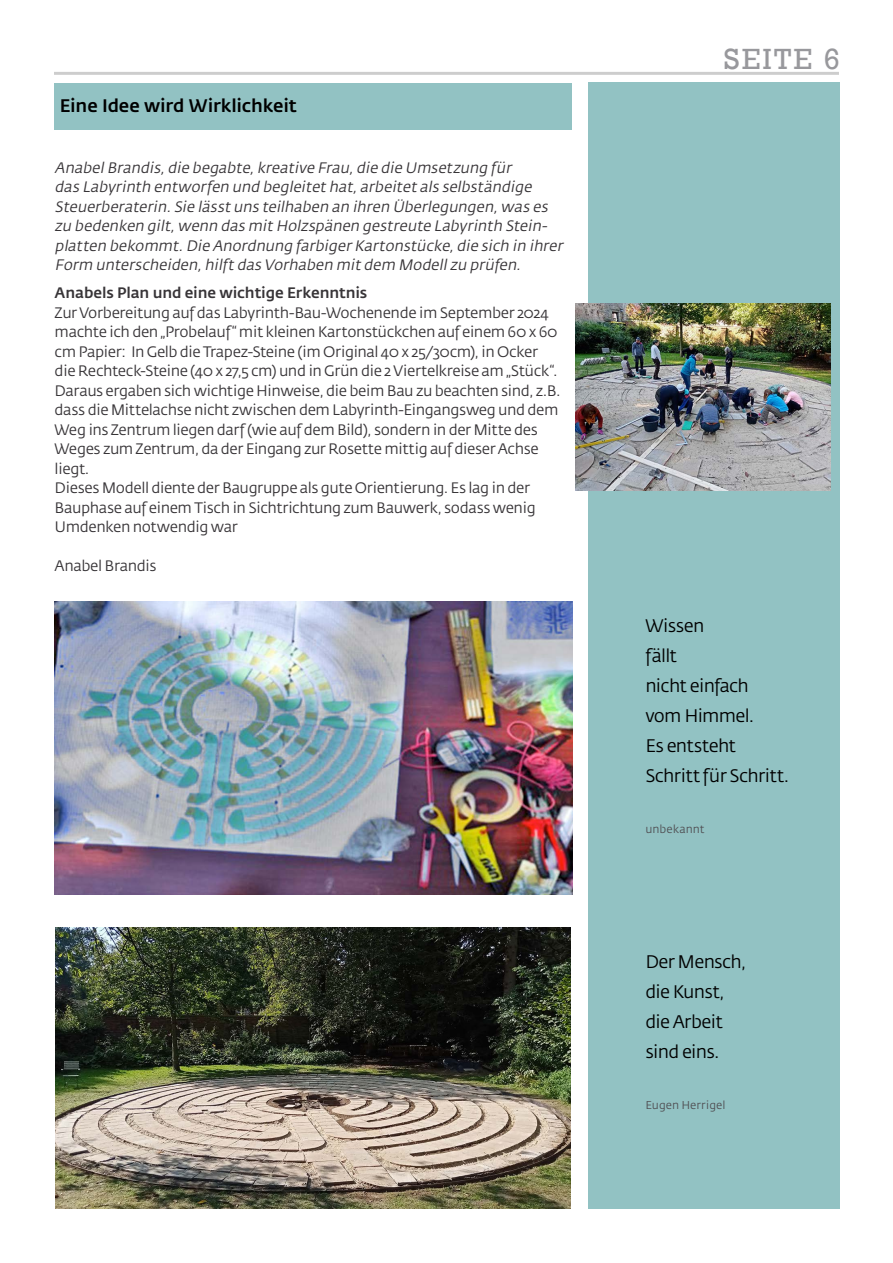
<style>
.page{position:relative;width:893px;height:1263px;background:#fff}
.page>*{position:absolute;margin:0;border:0;box-sizing:border-box;transform-origin:0 0}
.Datum{font:30px "Rockwell";letter-spacing:.07em;color:#98989c}
.Spruch{font:18px/30px "Fedra Sans";letter-spacing:-.04em;color:#000}
.Ü1{font:500 18px "Fedra Sans";letter-spacing:-.005em;color:#000}
.Fliess{font:15px/19.5px "Fedra Sans";letter-spacing:-.03em;color:#373437}
.Fliess-2{font:italic 15px/19.5px "Fedra Sans";letter-spacing:-.005em;color:#373437}
.Fliess-3{font:500 15px "Fedra Sans";letter-spacing:-.01em;color:#373437}
.Spruch-2{font:11.25px "Fedra Sans";letter-spacing:.005em;color:#504f53}
</style>
<div class="page">
<hr style="left:54px;top:72px;width:785px;height:3px;background:#000">
<div style="left:588px;top:83px;width:252px;height:1126px;background:#92c2c3"></div>
<div style="left:54px;top:83px;width:517px;height:47px;background:#92c2c3"></div>
<img style="left:55px;top:601px;width:517px;height:293px">
<img style="left:576px;top:304px;width:255px;height:186px">
<img style="left:55px;top:928px;width:516px;height:281px">
<p class="Ü1" style="left:60px;top:96px;width:239px">Eine Idee wird Wirklichkeit</p>
<p class="Fliess-2" style="left:55px;top:158px;width:512px">AnabelBrandis,die begabte,kreative Frau,die die Umsetzung für<br>das Labyrinth entworfen und begleitet hat,arbeitet als selbständige Steuerberaterin.Sie lässt uns teilhaben an ihren Überlegungen,was es zu bedenken gilt,wenn das mit Holzspänen gestreute Labyrinth Stein&shy;platten bekommt.Die Anordnung farbiger Kartonstücke,die sich in ihrer Form unterscheiden,hilft das Vorhaben mit dem Modellzu prüfen.</p>
<p class="Fliess-3" style="left:55px;top:285px;width:314px">Anabels Plan und eine wichtige Erkenntnis</p>
<p class="Fliess" style="left:55px;top:303px;width:507px">Zur Vorbereitung auf das Labyrinth-Bau-Wochenende im September 2024 machte ich den „Probelauf“ mit kleinen Kartonstückchen auf einem 60 x 60 cm Papier: In Gelb die Trapez-Steine (im Original 40 x 25/30cm), in Ocker die Rechteck-Steine (40 x 27,5 cm) und in Grün die 2 Viertelkreise am „Stück“.<br>Daraus ergaben sich wichtige Hinweise, die beim Bau zu beachten sind, z.B. dass die Mittelachse nicht zwischen dem Labyrinth-Eingangsweg und dem Weg ins Zentrum liegen darf (wie auf dem Bild), sondern in der Mitte des Weges zum Zentrum, da der Eingang zur Rosette mittig auf dieser Achse liegt.</p>
<p class="Fliess" style="left:55px;top:479px;width:483px">Dieses Modell diente der Baugruppe als gute Orientierung. Es lag in der<br>Bauphase auf einem Tisch in Sichtrichtung zum Bauwerk, sodass wenig<br>Umdenken notwendig war</p>
<p class="Fliess" style="left:55px;top:557px;width:103px">Anabel Brandis</p>
<p class="Datum" style="left:724px;top:41px;width:118px">SEITE 6</p>
<p class="Spruch" style="left:645px;top:611px;width:145px">Wissen<br>fällt<br>nicht einfach vom Himmel.<br>Es entsteht<br>Schritt für Schritt.</p>
<p class="Spruch-2" style="left:645px;top:823px;width:61px">unbekannt</p>
<p class="Spruch" style="left:645px;top:947px;width:103px">Der Mensch, die Kunst, die Arbeit sind eins.</p>
<p class="Spruch-2" style="left:645px;top:1099px;width:82px">Eugen Herrigel</p>
</div>
